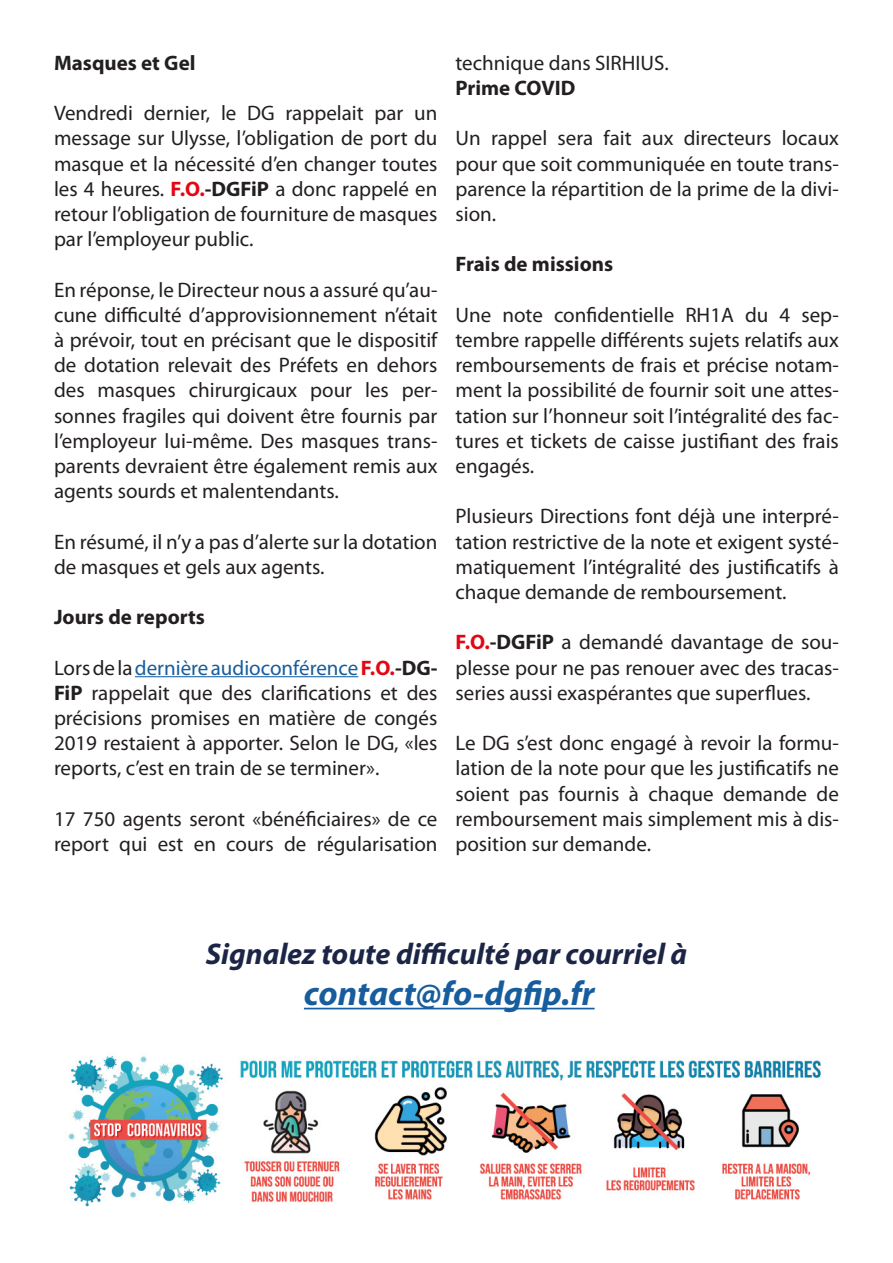
<style>
.page{position:relative;width:893px;height:1263px;background:#fff}
.page>*{position:absolute;margin:0;border:0;box-sizing:border-box;transform-origin:0 0}
.t1{font:italic 700 34.5px "Myriad Pro";color:#175d9e}
.t2{font:italic 700 30px "Myriad Pro";color:#1c2546}
.t3{font:21px/25.2px "Myriad Pro";color:#231f20;text-align:justify}
.t4{font:700 21px "Myriad Pro";color:#231f20}
.s1{font-weight:700;color:#e30713}
.s2{font-weight:700}
.s3{color:#175d9e}
</style>
<div class="page">
<hr style="left:135px;top:676px;width:223px;height:1px;background:#175d9e">
<img style="left:68px;top:1055px;width:753px;height:152px">
<hr style="left:304px;top:1008px;width:291px;height:1px;background:#175d9e">
<p class="t4" style="left:54px;top:49px;width:143px">Masques et Gel</p>
<p class="t3" style="left:54px;top:100px;width:385px">Vendredi dernier, le DG rappelait par un message sur Ulysse, l’obligation de port du masque et la nécessité d’en changer toutes les 4 heures. <span class="s1">F.O.</span><span class="s2">-DGFiP</span> a donc rappelé en retour l’obligation de fourniture de masques par l’employeur public.</p>
<p class="t3" style="left:54px;top:277px;width:385px">En réponse, le Directeur nous a assuré qu’au&shy;cune difficulté d’approvisionnement n’était à prévoir, tout en précisant que le dispositif de dotation relevait des Préfets en dehors des masques chirurgicaux pour les per&shy;sonnes fragiles qui doivent être fournis par l’employeur lui-même. Des masques trans&shy;parents devraient être également remis aux agents sourds et malentendants.</p>
<p class="t3" style="left:54px;top:529px;width:385px">En résumé, il n’y a pas d’alerte sur la dotation de masques et gels aux agents.</p>
<p class="t4" style="left:54px;top:603px;width:153px">Jours de reports</p>
<p class="t3" style="left:54px;top:655px;width:385px">Lors de la <span class="s3">dernière audioconférence</span><span class="s1">F.O.</span><span class="s2">-DG-FiP</span> rappelait que des clarifications et des précisions promises en matière de congés 2019 restaient à apporter. Selon le DG, «les reports, c’est en train de se terminer».</p>
<p class="t3" style="left:54px;top:806px;width:385px">17 750 agents seront «bénéficiaires» de ce report qui est en cours de régularisation</p>
<p class="t3" style="left:455px;top:50px;width:215px">technique dans SIRHIUS.</p>
<p class="t4" style="left:455px;top:74px;width:121px">Prime COVID</p>
<p class="t3" style="left:455px;top:125px;width:385px">Un rappel sera fait aux directeurs locaux pour que soit communiquée en toute trans&shy;parence la répartition de la prime de la divi&shy;sion.</p>
<p class="t4" style="left:455px;top:251px;width:159px">Frais de missions</p>
<p class="t3" style="left:455px;top:302px;width:385px">Une note confidentielle RH1A du 4 sep&shy;tembre rappelle différents sujets relatifs aux remboursements de frais et précise notam&shy;ment la possibilité de fournir soit une attes&shy;tation sur l’honneur soit l’intégralité des fac&shy;tures et tickets de caisse justifiant des frais engagés.</p>
<p class="t3" style="left:455px;top:503px;width:385px">Plusieurs Directions font déjà une interpré&shy;tation restrictive de la note et exigent systé&shy;matiquement l’intégralité des justificatifs à chaque demande de remboursement.</p>
<p class="t3" style="left:455px;top:629px;width:385px"><span class="s1">F.O.</span><span class="s2">-DGFiP</span> a demandé davantage de sou&shy;plesse pour ne pas renouer avec des tracas&shy;series aussi exaspérantes que superflues.</p>
<p class="t3" style="left:455px;top:730px;width:385px">Le DG s’est donc engagé à revoir la formu&shy;lation de la note pour que les justificatifs ne soient pas fournis à chaque demande de remboursement mais simplement mis à dis&shy;position sur demande.</p>
<p class="t2" style="left:206px;top:934px;width:483px">Signalez toute difficulté par courriel à</p>
<p class="t1" style="left:304px;top:971px;width:292px">contact@fo-dgfip.fr</p>
</div>
